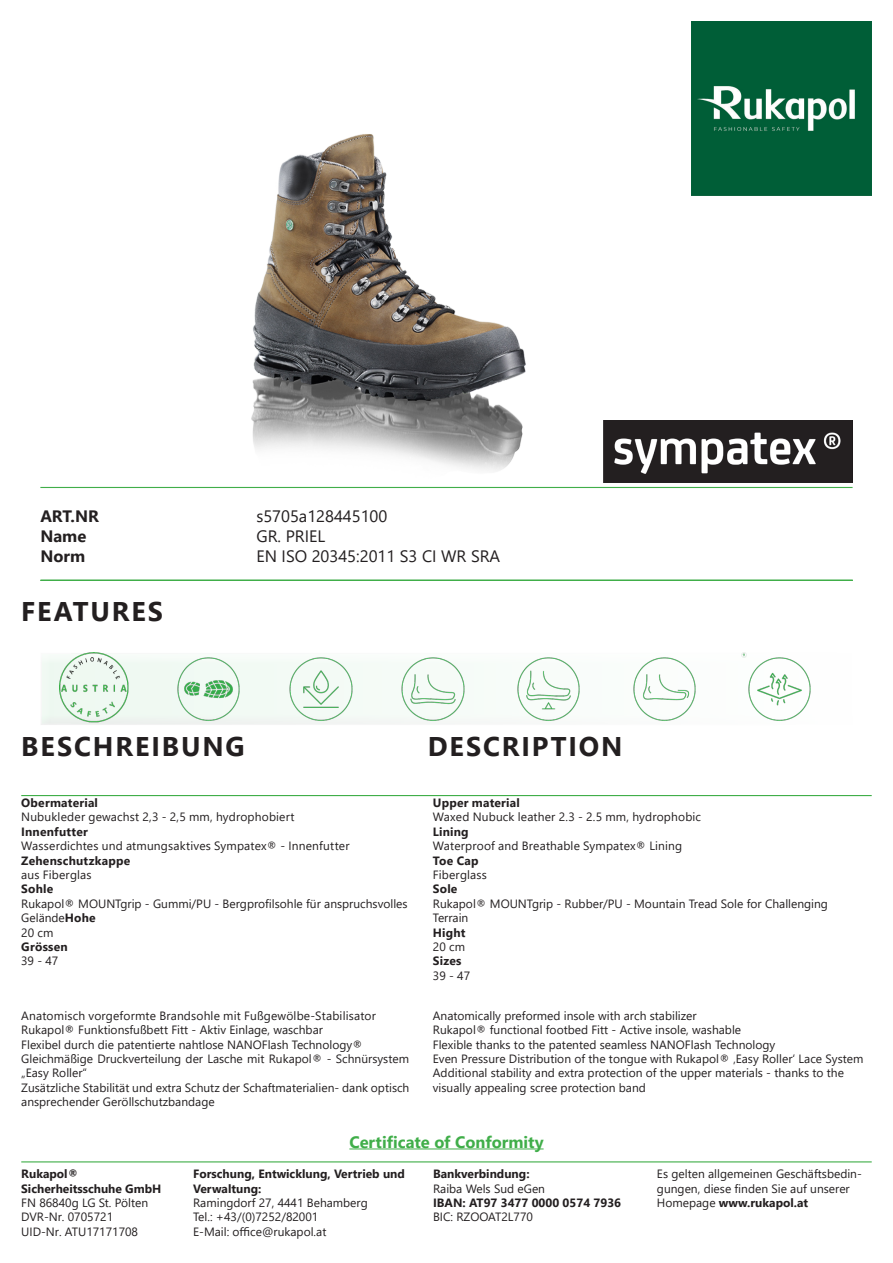
<style>
.page{position:relative;width:893px;height:1263px;background:#fff}
.page>*{position:absolute;margin:0;border:0;box-sizing:border-box;transform-origin:0 0}
.t1{font:700 27px "Segoe UI";letter-spacing:.07em;color:#231f20}
.t2{font:16.5px "Segoe UI";color:#231f20}
.t3{font:700 16.5px "Segoe UI";color:#40ae49}
.t4{font:700 16.5px "Segoe UI";color:#231f20}
.t5{font:12px/14.4px "Segoe UI";color:#231f20}
.t6{font:700 12px/14.4px "Segoe UI";color:#231f20}
.s1{font-weight:700}
</style>
<div class="page">
<hr style="left:40px;top:487px;width:813px;height:1px;background:#40ae49">
<img style="left:691px;top:21px;width:181px;height:175px">
<div style="left:39px;top:653px;width:815px;height:73px;background:#f7fcf9"></div>
<img style="left:59px;top:653px;width:71px;height:72px">
<img style="left:173px;top:657px;width:67px;height:67px">
<img style="left:289px;top:657px;width:64px;height:64px">
<img style="left:401px;top:657px;width:64px;height:64px">
<img style="left:517px;top:657px;width:63px;height:64px">
<img style="left:633px;top:657px;width:63px;height:64px">
<hr style="left:41px;top:580px;width:812px;height:1px;background:#40ae49">
<img style="left:746px;top:654px;width:65px;height:67px">
<hr style="left:21px;top:795px;width:851px;height:1px;background:#40ae49">
<hr style="left:21px;top:1161px;width:851px;height:1px;background:#40ae49">
<hr style="left:349px;top:1148px;width:195px;height:1px;background:#40ae49">
<svg style="left:741px;top:653px;width:5px;height:5px"></svg>
<img style="left:212px;top:134px;width:340px;height:353px">
<img style="left:604px;top:421px;width:249px;height:62px">
<p class="t4" style="left:40px;top:501px;width:60px">ART.NR</p>
<p class="t2" style="left:256px;top:501px;width:133px">s5705a128445100</p>
<p class="t4" style="left:40px;top:521px;width:47px">Name</p>
<p class="t2" style="left:256px;top:521px;width:70px">GR. PRIEL</p>
<p class="t4" style="left:40px;top:540px;width:46px">Norm</p>
<p class="t2" style="left:256px;top:540px;width:245px">EN ISO 20345:2011 S3 CI WR SRA</p>
<p class="t1" style="left:21px;top:585px;width:143px">FEATURES</p>
<p class="t1" style="left:21px;top:721px;width:225px">BESCHREIBUNG</p>
<p class="t1" style="left:428px;top:721px;width:196px">DESCRIPTION</p>
<p class="t5" style="left:21px;top:794px;width:388px"><span class="s1">Obermaterial<br></span>Nubukleder gewachst 2,3 - 2,5 mm, hydrophobiert<br><span class="s1">Innenfutter<br></span>Wasserdichtes und atmungsaktives Sympatex® - Innenfutter<br><span class="s1">Zehenschutzkappe<br></span>aus Fiberglas<br><span class="s1">Sohle<br></span>Rukapol® MOUNTgrip - Gummi/PU - Bergprofilsohle für anspruchsvolles<br>Gelände<span class="s1">Hohe<br></span>20 cm<br><span class="s1">Grössen<br></span>39 - 47</p>
<p class="t5" style="left:21px;top:1007px;width:390px">Anatomisch vorgeformte Brandsohle mit Fußgewölbe-Stabilisator Rukapol® Funktionsfußbett Fitt - Aktiv Einlage, waschbar<br>Flexibel durch die patentierte nahtlose NANOFlash Technology® Gleichmäßige Druckverteilung der Lasche mit Rukapol® - Schnürsystem „Easy Roller“<br>Zusätzliche Stabilität und extra Schutz der Schaftmaterialien- dank optisch ansprechender Geröllschutzbandage</p>
<p class="t5" style="left:433px;top:794px;width:397px"><span class="s1">Upper material<br></span>Waxed Nubuck leather 2.3 - 2.5 mm, hydrophobic<br><span class="s1">Lining<br></span>Waterproof and Breathable Sympatex® Lining<br><span class="s1">Toe Cap<br></span>Fiberglass<br><span class="s1">Sole<br></span>Rukapol® MOUNTgrip - Rubber/PU - Mountain Tread Sole for Challenging<br>Terrain<br><span class="s1">Hight<br></span>20 cm<br><span class="s1">Sizes<br></span>39 - 47</p>
<p class="t5" style="left:433px;top:1007px;width:432px">Anatomically preformed insole with arch stabilizer<br>Rukapol® functional footbed Fitt - Active insole, washable<br>Flexible thanks to the patented seamless NANOFlash Technology<br>Even Pressure Distribution of the tongue with Rukapol® ‚Easy Roller‘ Lace System Additional stability and extra protection of the upper materials - thanks to the visually appealing scree protection band</p>
<p class="t6" style="left:21px;top:1166px;width:58px">Rukapol®</p>
<p class="t6" style="left:21px;top:1180px;width:142px">Sicherheitsschuhe GmbH</p>
<p class="t5" style="left:21px;top:1194px;width:128px">FN 86840g LG St. Pölten</p>
<p class="t5" style="left:21px;top:1209px;width:118px">DVR-Nr. 0705721<br>UID-Nr. ATU17171708</p>
<p class="t3" style="left:349px;top:1126px;width:196px">Certificate of Conformity</p>
<p class="t6" style="left:193px;top:1166px;width:213px">Forschung, Entwicklung, Vertrieb und<br>Verwaltung:</p>
<p class="t5" style="left:193px;top:1194px;width:176px">Ramingdorf 27, 4441 Behamberg</p>
<p class="t5" style="left:193px;top:1209px;width:127px">Tel.: +43/(0)7252/82001</p>
<p class="t5" style="left:193px;top:1223px;width:135px">E-Mail: office@rukapol.at</p>
<p class="t6" style="left:433px;top:1166px;width:98px">Bankverbindung:</p>
<p class="t5" style="left:433px;top:1180px;width:114px">Raiba Wels Sud eGen</p>
<p class="t6" style="left:433px;top:1194px;width:190px">IBAN: AT97 3477 0000 0574 7936</p>
<p class="t5" style="left:433px;top:1209px;width:101px">BIC: RZOOAT2L770</p>
<p class="t5" style="left:657px;top:1166px;width:206px">Es gelten allgemeinen Geschäftsbedin&shy;gungen, diese finden Sie auf unserer<br>Homepage <span class="s1">www.rukapol.at</span></p>
</div>
